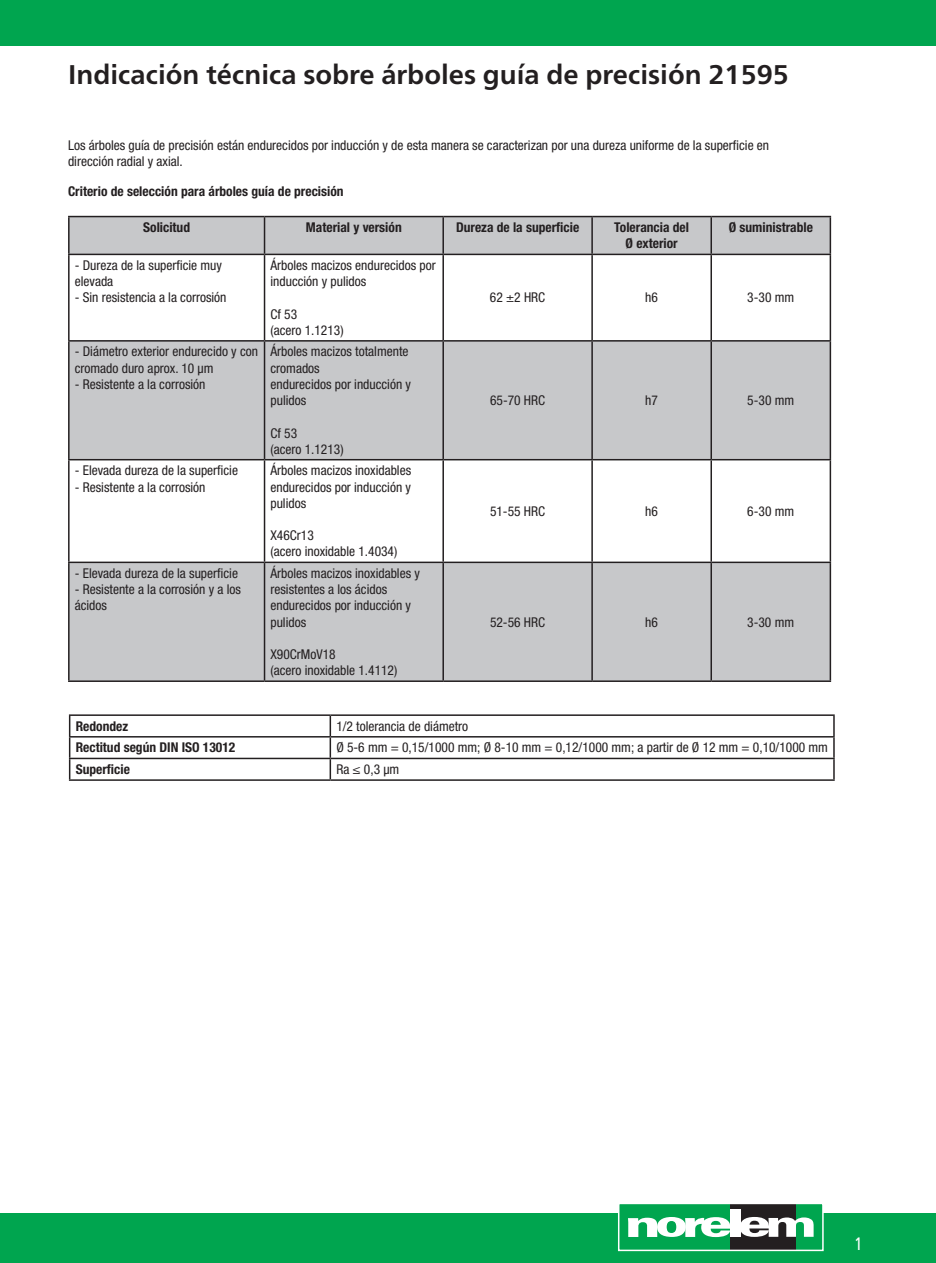
<style>
.page{position:relative;width:936px;height:1263px;background:#fff}
.page>*{position:absolute;margin:0;border:0;box-sizing:border-box;transform-origin:0 0}
.t1{font:700 27px "Frutiger Neue LTW1 G";color:#231f20}
.t2{font:18px "Frutiger Neue LTW1 G";color:#fff;scale:.81 1}
.t3{font:condensed 13.5px/16.2px "Helvetica Neue LTW1 G";color:#231f20}
.t4{font:700 condensed 13.5px/16.2px "Helvetica Neue LTW1 G";color:#231f20;text-align:center}
</style>
<div class="page">
<div style="left:0;top:0;width:935px;height:46px;background:#00a54f"></div>
<div style="left:0;top:1213px;width:935px;height:50px;background:#00a54f"></div>
<div style="left:618px;top:1203px;width:204px;height:47px;background:#00a54f"></div>
<div style="left:730px;top:1203px;width:65px;height:47px;background:#231f20"></div>
<svg style="left:628px;top:1217px;width:102px;height:20px"></svg>
<div style="left:730px;top:1209px;width:10px;height:28px;background:#fff"></div>
<svg style="left:740px;top:1217px;width:73px;height:20px"></svg>
<div style="left:618px;top:1203px;width:205px;height:48px;border:2px solid #fff"></div>
<svg style="left:70px;top:217px;width:759px;height:463px;fill:#c7c8ca"></svg>
<hr style="left:68px;top:216px;width:196px;height:1px;background:#231f20">
<hr style="left:68px;top:217px;width:2px;height:37px;background:#231f20">
<hr style="left:264px;top:216px;width:179px;height:1px;background:#231f20">
<hr style="left:264px;top:217px;width:1px;height:37px;background:#231f20">
<hr style="left:443px;top:216px;width:149px;height:1px;background:#231f20">
<hr style="left:442px;top:217px;width:2px;height:37px;background:#231f20">
<hr style="left:592px;top:216px;width:119px;height:1px;background:#231f20">
<hr style="left:591px;top:217px;width:2px;height:37px;background:#231f20">
<hr style="left:711px;top:216px;width:120px;height:1px;background:#231f20">
<hr style="left:710px;top:217px;width:2px;height:37px;background:#231f20">
<hr style="left:829px;top:217px;width:2px;height:37px;background:#231f20">
<hr style="left:68px;top:254px;width:196px;height:1px;background:#231f20">
<hr style="left:68px;top:255px;width:2px;height:85px;background:#231f20">
<hr style="left:264px;top:254px;width:179px;height:1px;background:#231f20">
<hr style="left:264px;top:255px;width:1px;height:85px;background:#231f20">
<hr style="left:443px;top:254px;width:149px;height:1px;background:#231f20">
<hr style="left:442px;top:255px;width:2px;height:85px;background:#231f20">
<hr style="left:592px;top:254px;width:119px;height:1px;background:#231f20">
<hr style="left:591px;top:255px;width:2px;height:85px;background:#231f20">
<hr style="left:711px;top:254px;width:120px;height:1px;background:#231f20">
<hr style="left:710px;top:255px;width:2px;height:85px;background:#231f20">
<hr style="left:829px;top:255px;width:2px;height:85px;background:#231f20">
<hr style="left:68px;top:340px;width:196px;height:2px;background:#231f20">
<hr style="left:68px;top:342px;width:2px;height:117px;background:#231f20">
<hr style="left:264px;top:340px;width:179px;height:2px;background:#231f20">
<hr style="left:264px;top:342px;width:1px;height:117px;background:#231f20">
<hr style="left:443px;top:340px;width:149px;height:2px;background:#231f20">
<hr style="left:442px;top:342px;width:2px;height:117px;background:#231f20">
<hr style="left:592px;top:340px;width:119px;height:2px;background:#231f20">
<hr style="left:591px;top:342px;width:2px;height:117px;background:#231f20">
<hr style="left:711px;top:340px;width:120px;height:2px;background:#231f20">
<hr style="left:710px;top:342px;width:2px;height:117px;background:#231f20">
<hr style="left:829px;top:342px;width:2px;height:117px;background:#231f20">
<hr style="left:68px;top:459px;width:196px;height:1px;background:#231f20">
<hr style="left:68px;top:460px;width:2px;height:102px;background:#231f20">
<hr style="left:264px;top:459px;width:179px;height:1px;background:#231f20">
<hr style="left:264px;top:460px;width:1px;height:102px;background:#231f20">
<hr style="left:443px;top:459px;width:149px;height:1px;background:#231f20">
<hr style="left:442px;top:460px;width:2px;height:102px;background:#231f20">
<hr style="left:592px;top:459px;width:119px;height:1px;background:#231f20">
<hr style="left:591px;top:460px;width:2px;height:102px;background:#231f20">
<hr style="left:711px;top:459px;width:120px;height:1px;background:#231f20">
<hr style="left:710px;top:460px;width:2px;height:102px;background:#231f20">
<hr style="left:829px;top:460px;width:2px;height:102px;background:#231f20">
<hr style="left:68px;top:562px;width:196px;height:1px;background:#231f20">
<hr style="left:68px;top:563px;width:2px;height:117px;background:#231f20">
<hr style="left:264px;top:562px;width:179px;height:1px;background:#231f20">
<hr style="left:264px;top:563px;width:1px;height:117px;background:#231f20">
<hr style="left:443px;top:562px;width:149px;height:1px;background:#231f20">
<hr style="left:442px;top:563px;width:2px;height:117px;background:#231f20">
<hr style="left:592px;top:562px;width:119px;height:1px;background:#231f20">
<hr style="left:591px;top:563px;width:2px;height:117px;background:#231f20">
<hr style="left:711px;top:562px;width:120px;height:1px;background:#231f20">
<hr style="left:710px;top:563px;width:2px;height:117px;background:#231f20">
<hr style="left:829px;top:563px;width:2px;height:117px;background:#231f20">
<hr style="left:68px;top:680px;width:196px;height:2px;background:#231f20">
<hr style="left:264px;top:680px;width:179px;height:2px;background:#231f20">
<hr style="left:443px;top:680px;width:149px;height:2px;background:#231f20">
<hr style="left:592px;top:680px;width:119px;height:2px;background:#231f20">
<hr style="left:711px;top:680px;width:120px;height:2px;background:#231f20">
<hr style="left:69px;top:714px;width:261px;height:2px;background:#231f20">
<hr style="left:330px;top:714px;width:504px;height:2px;background:#231f20">
<hr style="left:329px;top:716px;width:2px;height:20px;background:#231f20">
<hr style="left:69px;top:736px;width:261px;height:1px;background:#231f20">
<hr style="left:330px;top:736px;width:504px;height:1px;background:#231f20">
<hr style="left:329px;top:737px;width:2px;height:21px;background:#231f20">
<hr style="left:69px;top:758px;width:261px;height:1px;background:#231f20">
<svg style="left:69px;top:716px;width:1px;height:63px"></svg>
<hr style="left:330px;top:758px;width:504px;height:1px;background:#231f20">
<hr style="left:329px;top:759px;width:2px;height:20px;background:#231f20">
<svg style="left:833px;top:716px;width:1px;height:63px"></svg>
<hr style="left:69px;top:779px;width:261px;height:2px;background:#231f20">
<hr style="left:330px;top:779px;width:504px;height:2px;background:#231f20">
<h1 class="t1" style="left:68px;top:59px;width:722px">Indicación técnica sobre árboles guía de precisión 21595</h1>
<p class="t3" style="left:68px;top:137px;width:702px">Los árboles guía de precisión están endurecidos por inducción y de esta manera se caracterizan por una dureza uniforme de la superficie en dirección radial y axial.</p>
<p class="t4" style="left:68px;top:183px;width:277px">Criterio de selección para árboles guía de precisión</p>
<p class="t4" style="left:143px;top:219px;width:48px">Solicitud</p>
<p class="t4" style="left:306px;top:219px;width:97px">Material y versión</p>
<p class="t4" style="left:456px;top:219px;width:125px">Dureza de la superficie</p>
<p class="t4" style="left:614px;top:219px;width:76px">Tolerancia del<br>Ø exterior</p>
<p class="t4" style="left:728px;top:219px;width:86px">Ø suministrable</p>
<p class="t3" style="left:75px;top:257px;width:149px">- Dureza de la superficie muy elevada</p>
<p class="t3" style="left:75px;top:290px;width:153px">- Sin resistencia a la corrosión</p>
<p class="t3" style="left:270px;top:257px;width:167px">Árboles macizos endurecidos por inducción y pulidos</p>
<p class="t3" style="left:270px;top:306px;width:75px">Cf 53<br>(acero 1.1213)</p>
<p class="t3" style="left:490px;top:290px;width:57px">62 ±2 HRC</p>
<p class="t3" style="left:645px;top:290px;width:14px">h6</p>
<p class="t3" style="left:747px;top:290px;width:48px">3-30 mm</p>
<p class="t3" style="left:75px;top:344px;width:185px">- Diámetro exterior endurecido y con cromado duro aprox. 10 µm</p>
<p class="t3" style="left:75px;top:376px;width:132px">- Resistente a la corrosión</p>
<p class="t3" style="left:270px;top:344px;width:142px">Árboles macizos totalmente cromados<br>endurecidos por inducción y pulidos</p>
<p class="t3" style="left:270px;top:425px;width:75px">Cf 53<br>(acero 1.1213)</p>
<p class="t3" style="left:75px;top:462px;width:165px">- Elevada dureza de la superficie</p>
<p class="t3" style="left:75px;top:479px;width:132px">- Resistente a la corrosión</p>
<p class="t3" style="left:270px;top:462px;width:142px;text-align:justify">Árboles macizos inoxidables endurecidos por inducción y pulidos</p>
<p class="t3" style="left:270px;top:527px;width:128px">X46Cr13<br>(acero inoxidable 1.4034)</p>
<p class="t3" style="left:75px;top:565px;width:165px">- Elevada dureza de la superficie</p>
<p class="t3" style="left:75px;top:581px;width:168px">- Resistente a la corrosión y a los ácidos</p>
<p class="t3" style="left:270px;top:565px;width:151px">Árboles macizos inoxidables y resistentes a los ácidos endurecidos por inducción y pulidos</p>
<p class="t3" style="left:270px;top:646px;width:128px">X90CrMoV18<br>(acero inoxidable 1.4112)</p>
<p class="t3" style="left:490px;top:392px;width:57px">65-70 HRC</p>
<p class="t3" style="left:645px;top:392px;width:14px">h7</p>
<p class="t3" style="left:747px;top:392px;width:48px">5-30 mm</p>
<p class="t3" style="left:490px;top:503px;width:57px">51-55 HRC</p>
<p class="t3" style="left:645px;top:503px;width:14px">h6</p>
<p class="t3" style="left:747px;top:503px;width:48px">6-30 mm</p>
<p class="t3" style="left:490px;top:614px;width:57px">52-56 HRC</p>
<p class="t3" style="left:645px;top:614px;width:14px">h6</p>
<p class="t3" style="left:747px;top:614px;width:48px">3-30 mm</p>
<p class="t4" style="left:76px;top:718px;width:54px">Redondez</p>
<p class="t3" style="left:336px;top:718px;width:133px">1/2 tolerancia de diámetro</p>
<p class="t4" style="left:76px;top:740px;width:161px">Rectitud según DIN ISO 13012</p>
<p class="t3" style="left:336px;top:740px;width:493px">Ø 5-6 mm = 0,15/1000 mm; Ø 8-10 mm = 0,12/1000 mm; a partir de Ø 12 mm = 0,10/1000 mm</p>
<p class="t4" style="left:76px;top:761px;width:56px">Superficie</p>
<p class="t3" style="left:336px;top:761px;width:65px">Ra ≤ 0,3 µm</p>
<h2 class="t2" style="left:854px;top:1230px;width:12px">1</h2>
</div>
